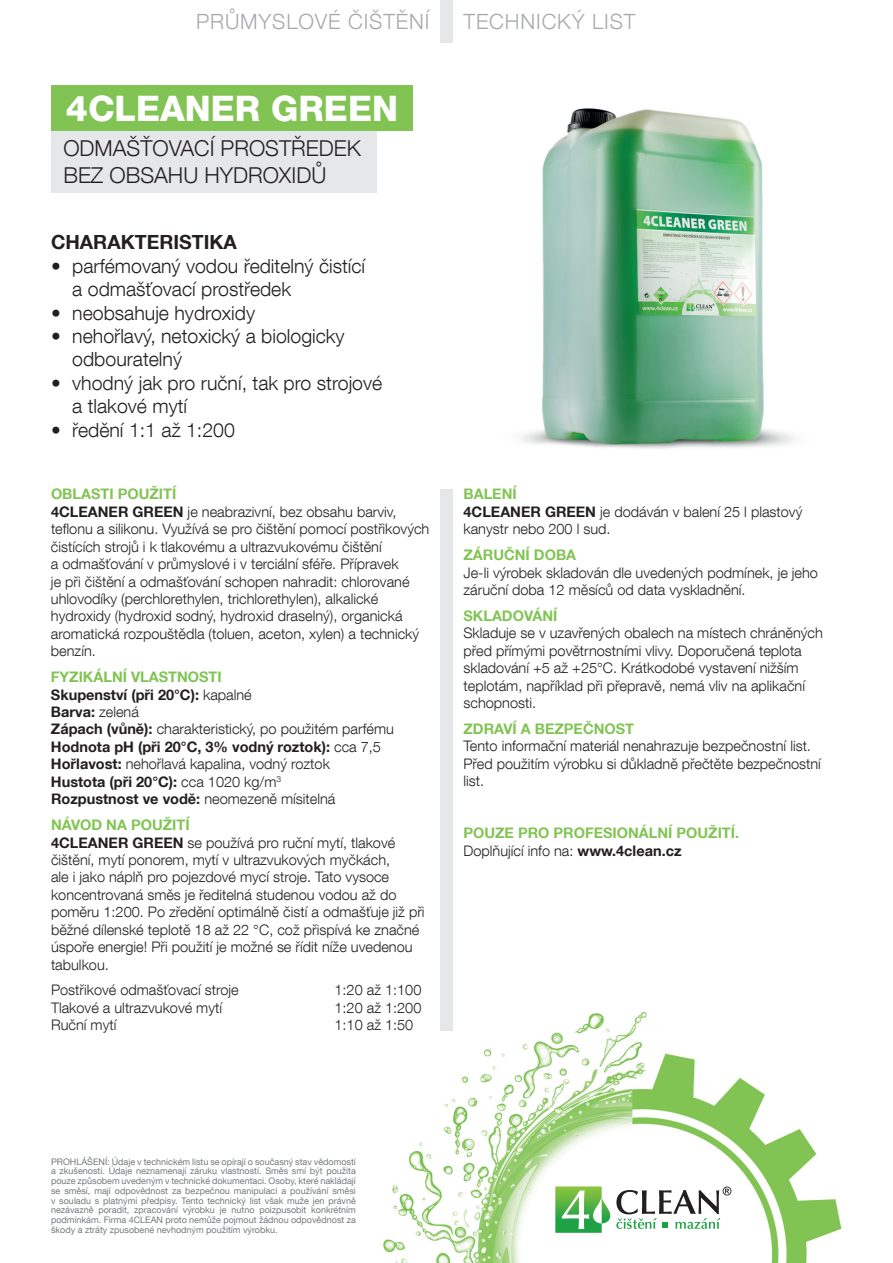
<style>
.page{position:relative;width:893px;height:1263px;background:#fff}
.page>*{position:absolute;margin:0;border:0;box-sizing:border-box;transform-origin:0 0}
.t1{font:800 35.1px "Helvetica Neue LT Com";color:#fff}
.t2{font:300 21.9px/26.7px "Helvetica Neue LT Com";color:#231f20}
.t3{font:300 21px "Helvetica Neue LT Com";letter-spacing:.04em;color:#a8a9ad}
.t4{font:300 19.5px/23.4px "Helvetica Neue LT Com";color:#231f20}
.t5{font:700 19.5px "Helvetica Neue LT Com";color:#231f20}
.t6{font:300 14.55px/17.4px "Helvetica Neue LT Com";color:#231f20}
.t7{font:700 14.55px/17.4px "Helvetica Neue LT Com";color:#231f20}
.t8{font:700 14.55px/17.4px "Helvetica Neue LT Com";color:#81c453}
.t9{font:9px/9.8px "Helvetica Neue LT Com";color:#75797b;text-align:justify}
.s1{font-weight:700;color:#81c453}
.s2{font-weight:700}
.s3{color:#81c453}
.s4{font-weight:300}
.s5{font-weight:300;color:#231f20}
.s6{color:#231f20}
</style>
<div class="page">
<img style="left:383px;top:1012px;width:459px;height:251px">
<div style="left:555px;top:1186px;width:176px;height:47px;background:#fff"></div>
<svg style="left:555px;top:1186px;width:55px;height:47px"></svg>
<svg style="left:616px;top:1186px;width:115px;height:43px"></svg>
<img style="left:521px;top:108px;width:274px;height:341px">
<div style="left:440px;top:489px;width:13px;height:541px;background:#e6e7e9"></div>
<div style="left:51px;top:131px;width:325px;height:62px;background:#e6e7e9"></div>
<div style="left:51px;top:85px;width:362px;height:46px;background:#81c453"></div>
<div style="left:440px;top:0;width:13px;height:43px;background:#e6e7e9"></div>
<h3 class="t3" style="left:196px;top:8px;width:235px">PRŮMYSLOVÉ ČIŠTĚNÍ</h3>
<h3 class="t3" style="left:463px;top:8px;width:173px">TECHNICKÝ LIST</h3>
<h1 class="t1" style="left:66px;top:87px;width:334px">4CLEANER GREEN</h1>
<h2 class="t2" style="left:63px;top:135px;width:299px">ODMAŠŤOVACÍ PROSTŘEDEK<br>BEZ OBSAHU HYDROXIDŮ</h2>
<h3 class="t5" style="left:51px;top:230px;width:187px">CHARAKTERISTIKA</h3>
<h3 class="t4" style="left:72px;top:254px;width:294px;text-indent:-21px">• parfémovaný vodou ředitelný čistící a odmašťovací prostředek</h3>
<h3 class="t4" style="left:51px;top:301px;width:206px">• neobsahuje hydroxidy</h3>
<h3 class="t4" style="left:72px;top:324px;width:274px;text-indent:-21px">• nehořlavý, netoxický a biologicky odbouratelný</h3>
<h3 class="t4" style="left:72px;top:371px;width:311px;text-indent:-21px">• vhodný jak pro ruční, tak pro strojové a tlakové mytí</h3>
<h3 class="t4" style="left:51px;top:418px;width:185px">• ředění 1:1 až 1:200</h3>
<p class="t6" style="left:51px;top:485px;width:380px"><span class="s1">OBLASTI POUŽITÍ<br></span><span class="s2">4CLEANER GREEN</span> je neabrazivní, bez obsahu barviv, teflonu a silikonu. Využívá se pro čištění pomocí postřikových čistících strojů i k tlakovému a ultrazvukovému čištění<br>a odmašťování v průmyslové i v terciální sféře. Přípravek<br>je při čištění a odmašťování schopen nahradit: chlorované uhlovodíky (perchlorethylen, trichlorethylen), alkalické hydroxidy (hydroxid sodný, hydroxid draselný), organická aromatická rozpouštědla (toluen, aceton, xylen) a technický benzín.</p>
<p class="t7" style="left:51px;top:668px;width:344px"><span class="s3">FYZIKÁLNÍ VLASTNOSTI<br></span>Skupenství (při 20°C): <span class="s4">kapalné<br></span>Barva: <span class="s4">zelená<br></span>Zápach (vůně): <span class="s4">charakteristický, po použitém parfému </span>Hodnota pH (při 20°C, 3% vodný roztok): <span class="s4">cca 7,5<br></span>Hořlavost: <span class="s4">nehořlavá kapalina, vodný roztok<br></span>Hustota (při 20°C): <span class="s4">cca 1020 kg/m</span><sup>3<br></sup>Rozpustnost ve vodě: <span class="s4">neomezeně mísitelná</span></p>
<p class="t6" style="left:51px;top:816px;width:375px"><span class="s1">NÁVOD NA POUŽITÍ<br></span><span class="s2">4CLEANER GREEN</span> se používá pro ruční mytí, tlakové čištění, mytí ponorem, mytí v ultrazvukových myčkách,<br>ale i jako náplň pro pojezdové mycí stroje. Tato vysoce koncentrovaná směs je ředitelná studenou vodou až do poměru 1:200. Po zředění optimálně čistí a odmašťuje již při běžné dílenské teplotě 18 až 22 °C, což přispívá ke značné úspoře energie! Při použití je možné se řídit níže uvedenou tabulkou.</p>
<p class="t6" style="left:51px;top:981px;width:189px">Postřikové odmašťovací stroje</p>
<p class="t6" style="left:335px;top:981px;width:88px">1:20 až 1:100</p>
<p class="t6" style="left:51px;top:999px;width:173px">Tlakové a ultrazvukové mytí</p>
<p class="t6" style="left:335px;top:999px;width:88px">1:20 až 1:200</p>
<p class="t6" style="left:51px;top:1016px;width:67px">Ruční mytí</p>
<p class="t6" style="left:335px;top:1016px;width:80px">1:10 až 1:50</p>
<p class="t6" style="left:463px;top:485px;width:340px"><span class="s1">BALENÍ<br></span><span class="s2">4CLEANER GREEN</span> je dodáván v balení 25 l plastový kanystr nebo 200 l sud.</p>
<p class="t8" style="left:463px;top:546px;width:114px">ZÁRUČNÍ DOBA</p>
<p class="t6" style="left:463px;top:563px;width:356px">Je-li výrobek skladován dle uvedených podmínek, je jeho záruční doba 12 měsíců od data vyskladnění.</p>
<p class="t8" style="left:463px;top:607px;width:95px">SKLADOVÁNÍ</p>
<p class="t6" style="left:463px;top:624px;width:361px">Skladuje se v uzavřených obalech na místech chráněných před přímými povětrnostními vlivy. Doporučená teplota skladování +5 až +25°C. Krátkodobé vystavení nižším teplotám, například při přepravě, nemá vliv na aplikační schopnosti.</p>
<p class="t8" style="left:463px;top:720px;width:172px">ZDRAVÍ A BEZPEČNOST</p>
<p class="t6" style="left:463px;top:737px;width:359px">Tento informační materiál nenahrazuje bezpečnostní list.<br>Před použitím výrobku si důkladně přečtěte bezpečnostní list.</p>
<p class="t8" style="left:463px;top:824px;width:277px">POUZE PRO PROFESIONÁLNÍ POUŽITÍ.<br><span class="s5">Doplňující info na:</span> <span class="s6">www.4clean.cz</span></p>
<p class="t9" style="left:51px;top:1156px;width:306px">PROHLÁŠENÍ: Údaje v technickém listu se opírají o současný stav vědomostí a zkušeností. Údaje neznamenají záruku vlastností. Směs smí být použita pouze způsobem uvedeným v technické dokumentaci. Osoby, které nakládají se směsí, mají odpovědnost za bezpečnou manipulaci a používání směsi v souladu s platnými předpisy. Tento technický list však muže jen právně nezávazně poradit, zpracování výrobku je nutno poizpusobit konkrétním podmínkám. Firma 4CLEAN proto nemůže pojmout žádnou odpovědnost za škody a ztráty zpusobené nevhodným použitím výrobku.</p>
</div>
